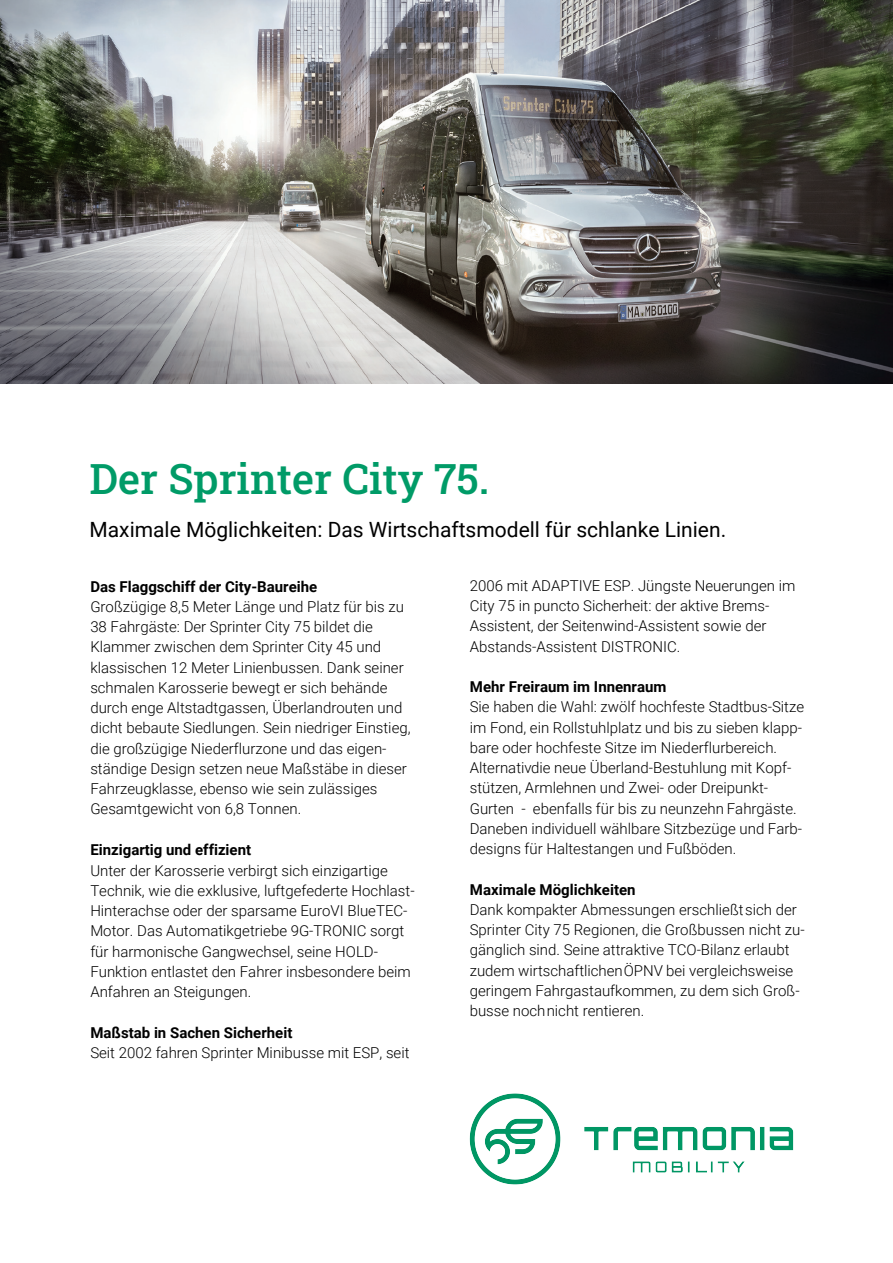
<style>
.page{position:relative;width:893px;height:1263px;background:#fff}
.page>*{position:absolute;margin:0;border:0;box-sizing:border-box;transform-origin:0 0}
.t1{font:500 42px "Roboto Slab";color:#009b67}
.t2{font:21px "Roboto";color:#000}
.t3{font:300 15px/20.2px "Roboto";color:#000}
.t4{font:700 15px "Roboto";color:#000}
</style>
<div class="page">
<img style="left:0;top:0;width:892px;height:384px">
<img style="left:469px;top:1093px;width:325px;height:92px">
<h1 class="t1" style="left:90px;top:450px;width:401px">Der Sprinter City 75.</h1>
<h2 class="t2" style="left:90px;top:515px;width:638px">Maximale Möglichkeiten: Das Wirtschaftsmodell für schlanke Linien.</h2>
<p class="t4" style="left:90px;top:576px;width:229px">Das Flaggschiff der City-Baureihe</p>
<p class="t3" style="left:90px;top:596px;width:322px">Großzügige 8,5 Meter Länge und Platz für bis zu 38 Fahrgäste: Der Sprinter City 75 bildet die Klammer zwischen dem Sprinter City 45 und klassischen 12 Meter Linienbussen. Dank seiner schmalen Karosserie bewegt er sich behände durch enge Altstadtgassen, Überlandrouten und dicht bebaute Siedlungen. Sein niedriger Einstieg, die großzügige Niederflurzone und das eigen&shy;ständige Design setzen neue Maßstäbe in dieser Fahrzeugklasse, ebenso wie sein zulässiges Gesamtgewicht von 6,8 Tonnen.</p>
<p class="t4" style="left:90px;top:839px;width:162px">Einzigartig und effizient</p>
<p class="t3" style="left:90px;top:859px;width:326px">Unter der Karosserie verbirgt sich einzigartige Technik, wie die exklusive, luftgefederte Hochlast-Hinterachse oder der sparsame EuroVI BlueTEC-Motor. Das Automatikgetriebe 9G-TRONIC sorgt für harmonische Gangwechsel, seine HOLD-Funktion entlastet den Fahrer insbesondere beim Anfahren an Steigungen.</p>
<p class="t4" style="left:90px;top:1022px;width:204px">Maßstab in Sachen Sicherheit</p>
<p class="t3" style="left:90px;top:1042px;width:321px">Seit 2002 fahren Sprinter Minibusse mit ESP, seit</p>
<p class="t3" style="left:470px;top:575px;width:327px">2006 mit ADAPTIVE ESP. Jüngste Neuerungen im City 75 in puncto Sicherheit: der aktive Brems-Assistent, der Seitenwind-Assistent sowie der Abstands-Assistent DISTRONIC.</p>
<p class="t4" style="left:470px;top:676px;width:198px">Mehr Freiraum im Innenraum</p>
<p class="t3" style="left:470px;top:696px;width:336px">Sie haben die Wahl: zwölf hochfeste Stadtbus-Sitze im Fond, ein Rollstuhlplatz und bis zu sieben klapp&shy;bare oder hochfeste Sitze im Niederflurbereich.<br>Alternativ die neue Überland-Bestuhlung mit Kopf&shy;stützen, Armlehnen und Zwei- oder Dreipunkt-Gurten - ebenfalls für bis zu neunzehn Fahrgäste.<br>Daneben individuell wählbare Sitzbezüge und Farb&shy;designs für Haltestangen und Fußböden.</p>
<p class="t4" style="left:470px;top:879px;width:167px">Maximale Möglichkeiten</p>
<p class="t3" style="left:470px;top:899px;width:336px">Dank kompakter Abmessungen erschließt sich der Sprinter City 75 Regionen, die Großbussen nicht zu&shy;gänglich sind. Seine attraktive TCO-Bilanz erlaubt zudem wirtschaftlichen ÖPNV bei vergleichsweise geringem Fahrgastaufkommen, zu dem sich Groß&shy;busse noch nicht rentieren.</p>
</div>
